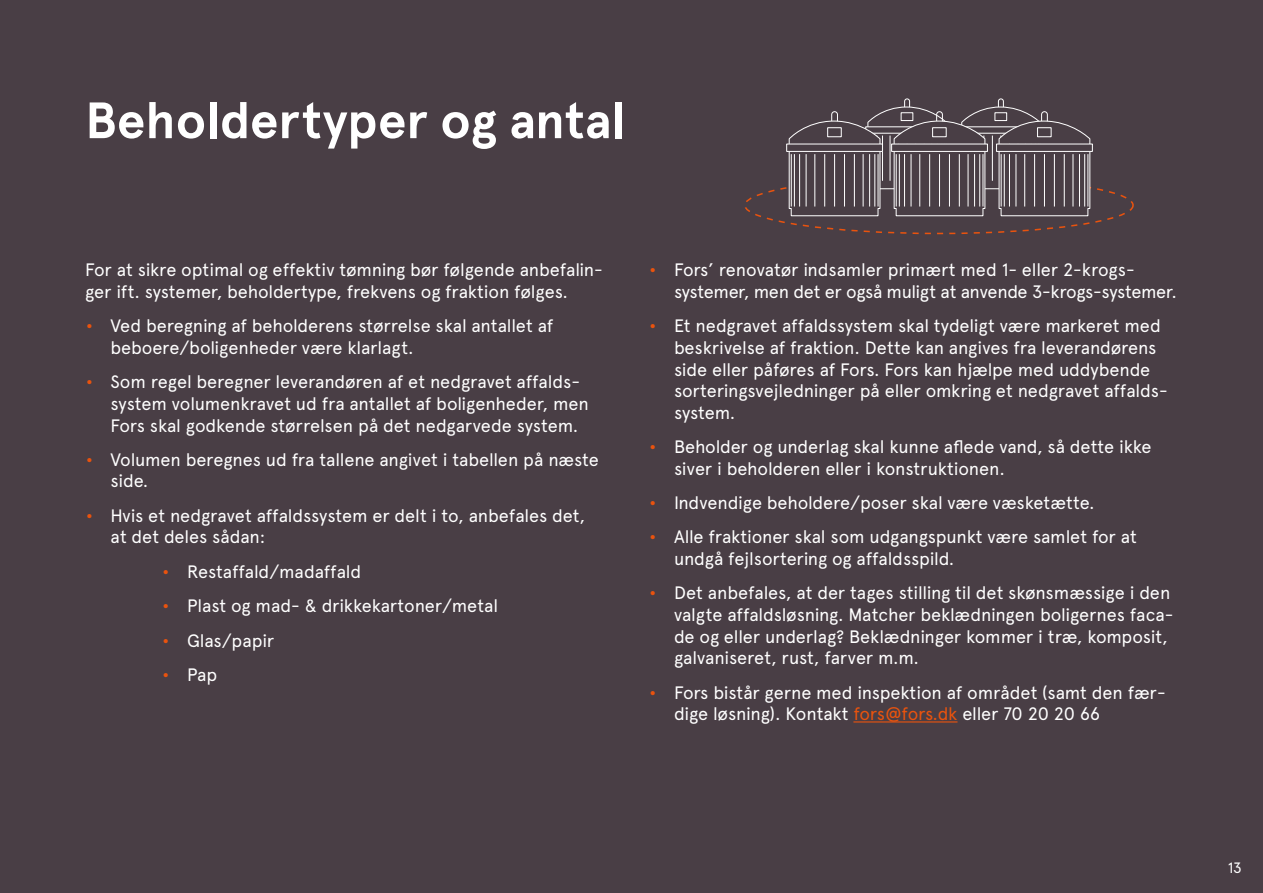
<style>
.page{position:relative;width:1263px;height:893px;background:#493e45}
.page>*{position:absolute;margin:0;border:0;box-sizing:border-box;transform-origin:0 0}
.t1{font:700 51px "Apercu Pro";letter-spacing:-.005em;color:#fff}
.t2{font:18px/21.6px "Apercu Pro";letter-spacing:-.01em;color:#fff}
.t3{font:15px "Apercu Pro";color:#fff}
.s1{font-size:27px;color:#e9530e}
.s2{color:#e9530e}
</style>
<div class="page">
<hr style="left:853px;top:721px;width:104px;height:1px;background:#e9530e">
<div style="left:996px;top:144px;width:97px;height:8px;border:1px solid #fff"></div>
<div style="left:786px;top:144px;width:97px;height:8px;border:1px solid #fff"></div>
<svg style="left:788px;top:98px;width:302px;height:119px"></svg>
<div style="left:892px;top:144px;width:95px;height:7px;background:#493e45"></div>
<div style="left:891px;top:144px;width:97px;height:8px;border:1px solid #fff"></div>
<hr style="left:904px;top:154px;width:1px;height:53px;background:#fff">
<hr style="left:899px;top:154px;width:1px;height:53px;background:#fff">
<hr style="left:896px;top:154px;width:1px;height:53px;background:#fff">
<hr style="left:982px;top:154px;width:1px;height:53px;background:#fff">
<hr style="left:939px;top:154px;width:1px;height:53px;background:#fff">
<hr style="left:929px;top:154px;width:1px;height:53px;background:#fff">
<hr style="left:919px;top:154px;width:1px;height:53px;background:#fff">
<hr style="left:911px;top:154px;width:1px;height:53px;background:#fff">
<hr style="left:974px;top:154px;width:1px;height:53px;background:#fff">
<hr style="left:979px;top:154px;width:1px;height:53px;background:#fff">
<hr style="left:949px;top:154px;width:1px;height:53px;background:#fff">
<hr style="left:959px;top:154px;width:1px;height:53px;background:#fff">
<hr style="left:968px;top:154px;width:1px;height:53px;background:#fff">
<div style="left:932px;top:128px;width:14px;height:9px;background:#493e45"></div>
<div style="left:932px;top:127px;width:14px;height:10px;border:1px solid #fff"></div>
<h1 class="t1" style="left:85px;top:82px;width:542px">Beholdertyper og antal</h1>
<p class="t2" style="left:85px;top:258px;width:519px">For at sikre optimal og effektiv tømning bør følgende anbefalin&shy;ger ift. systemer, beholdertype, frekvens og fraktion følges.</p>
<p class="t2" style="left:111px;top:314px;width:444px;text-indent:-26px"><span class="s1">•</span> Ved beregning af beholderens størrelse skal antallet af beboere/boligenheder være klarlagt.</p>
<p class="t2" style="left:111px;top:370px;width:480px;text-indent:-26px"><span class="s1">•</span> Som regel beregner leverandøren af et nedgravet affalds&shy;system volumenkravet ud fra antallet af boligenheder, men<br>Fors skal godkende størrelsen på det nedgarvede system.</p>
<p class="t2" style="left:111px;top:447px;width:490px;text-indent:-26px"><span class="s1">•</span> Volumen beregnes ud fra tallene angivet i tabellen på næste side.</p>
<p class="t2" style="left:111px;top:503px;width:476px;text-indent:-26px"><span class="s1">•</span> Hvis et nedgravet affaldssystem er delt i to, anbefales det, at det deles sådan:</p>
<p class="t2" style="left:162px;top:559px;width:201px"><span class="s1">•</span> Restaffald/madaffald</p>
<p class="t2" style="left:162px;top:593px;width:338px"><span class="s1">•</span> Plast og mad- &amp; drikkekartoner/metal</p>
<p class="t2" style="left:162px;top:628px;width:114px"><span class="s1">•</span> Glas/papir</p>
<p class="t2" style="left:162px;top:662px;width:57px"><span class="s1">•</span> Pap</p>
<p class="t2" style="left:674px;top:258px;width:504px;text-indent:-26px"><span class="s1">•</span> Fors’ renovatør indsamler primært med 1- eller 2-krogs&shy;systemer, men det er også muligt at anvende 3-krogs-systemer.</p>
<p class="t2" style="left:674px;top:314px;width:495px;text-indent:-26px"><span class="s1">•</span> Et nedgravet affaldssystem skal tydeligt være markeret med beskrivelse af fraktion. Dette kan angives fra leverandørens side eller påføres af Fors. Fors kan hjælpe med uddybende sorteringsvejledninger på eller omkring et nedgravet affalds&shy;system.</p>
<p class="t2" style="left:674px;top:434px;width:479px;text-indent:-26px"><span class="s1">•</span> Beholder og underlag skal kunne aflede vand, så dette ikke siver i beholderen eller i konstruktionen.</p>
<p class="t2" style="left:648px;top:490px;width:447px"><span class="s1">•</span> Indvendige beholdere/poser skal være væsketætte.</p>
<p class="t2" style="left:674px;top:525px;width:464px;text-indent:-26px"><span class="s1">•</span> Alle fraktioner skal som udgangspunkt være samlet for at undgå fejlsortering og affaldsspild.</p>
<p class="t2" style="left:674px;top:581px;width:501px;text-indent:-26px"><span class="s1">•</span> Det anbefales, at der tages stilling til det skønsmæssige i den valgte affaldsløsning. Matcher beklædningen boligernes faca&shy;de og eller underlag? Beklædninger kommer i træ, komposit, galvaniseret, rust, farver m.m.</p>
<p class="t2" style="left:674px;top:680px;width:493px;text-indent:-26px"><span class="s1">•</span> Fors bistår gerne med inspektion af området (samt den fær&shy;dige løsning). Kontakt <span class="s2">fors@fors.dk</span> eller 70 20 20 66</p>
<p class="t3" style="left:1228px;top:856px;width:16px">13</p>
</div>
